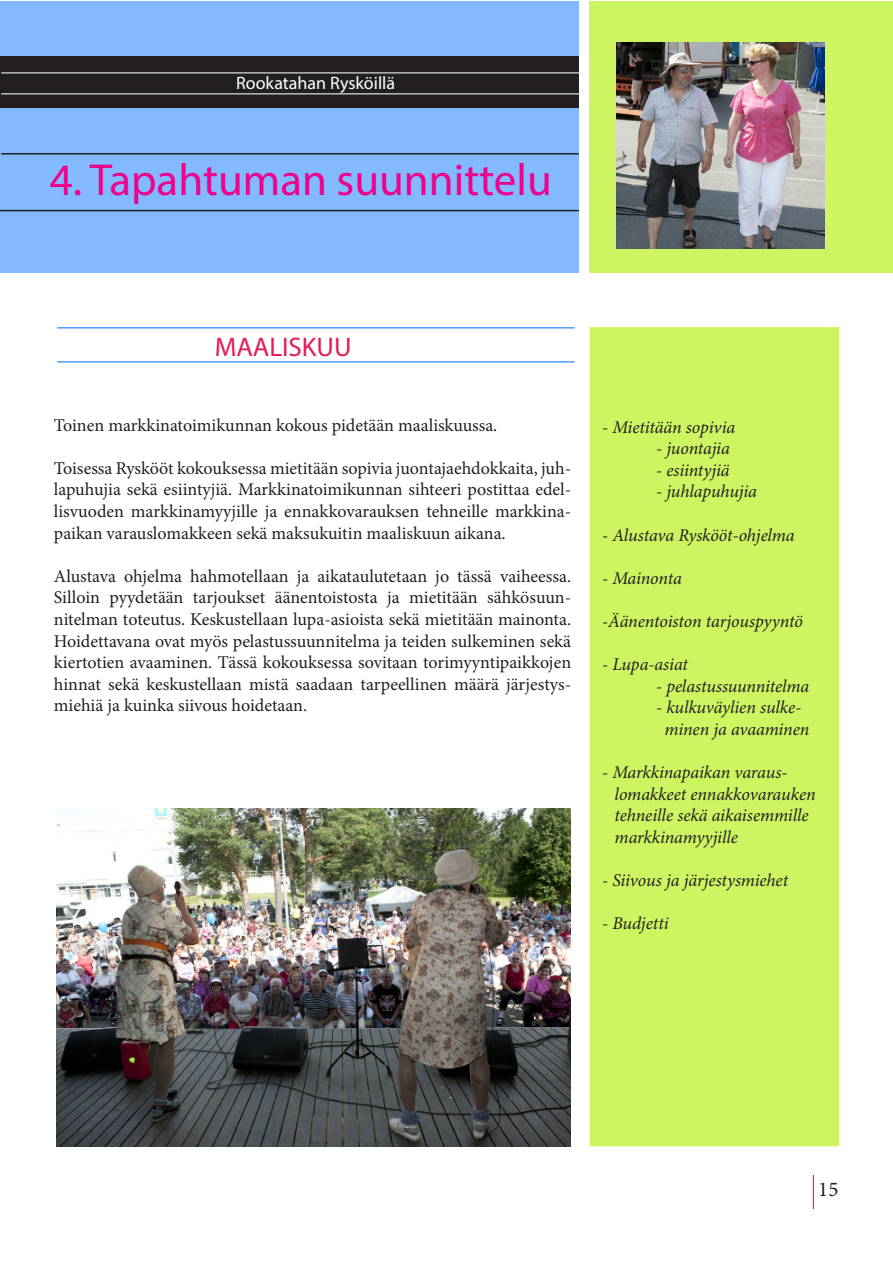
<style>
.page{position:relative;width:893px;height:1263px;background:#fff}
.page>*{position:absolute;margin:0;border:0;box-sizing:border-box;transform-origin:0 0}
.t1{font:45px "Myriad Pro";color:#ed028c}
.t2{font:27px "Myriad Pro";color:#e41c55}
.t3{font:21px "Minion Pro";color:#231f20}
.t4{font:18px/21.6px "Minion Pro";color:#231f20;text-align:justify}
.t5{font:italic 18px/21.6px "Minion Pro";letter-spacing:-.01em;color:#231f20;text-align:center}
.t6{font:18px "Myriad Pro";color:#fff}
</style>
<div class="page">
<div style="left:590px;top:327px;width:249px;height:819px;background:#cdf562"></div>
<hr style="left:813px;top:1175px;width:1px;height:34px;background:#e41c55">
<hr style="left:57px;top:327px;width:517px;height:2px;background:#4e9dff">
<hr style="left:57px;top:361px;width:517px;height:2px;background:#4e9dff">
<div style="left:589px;top:1px;width:303px;height:271px;background:#cdf562"></div>
<div style="left:0;top:1px;width:579px;height:271px;background:#83baff"></div>
<hr style="left:0;top:210px;width:579px;height:1px;background:#231f20">
<hr style="left:1px;top:153px;width:578px;height:2px;background:#231f20">
<div style="left:0;top:56px;width:579px;height:51px;background:#231f20"></div>
<hr style="left:1px;top:93px;width:579px;height:2px;background:#fff">
<hr style="left:1px;top:72px;width:579px;height:2px;background:#fff">
<img style="left:617px;top:43px;width:207px;height:205px">
<img style="left:56px;top:808px;width:514px;height:338px">
<p class="t6" style="left:236px;top:72px;width:161px">Rookatahan Rysköillä</p>
<h1 class="t1" style="left:50px;top:152px;width:504px">4. Tapahtuman suunnittelu</h1>
<h2 class="t2" style="left:215px;top:330px;width:138px">MAALISKUU</h2>
<p class="t4" style="left:54px;top:414px;width:445px">Toinen markkinatoimikunnan kokous pidetään maaliskuussa.</p>
<p class="t4" style="left:54px;top:457px;width:519px">Toisessa Ryskööt kokouksessa mietitään sopivia juontajaehdokkaita, juh&shy;lapuhujia sekä esiintyjiä. Markkinatoimikunnan sihteeri postittaa edel&shy;lisvuoden markkinamyyjille ja ennakkovarauksen tehneille markkina&shy;paikan varauslomakkeen sekä maksukuitin maaliskuun aikana.</p>
<p class="t4" style="left:54px;top:565px;width:519px">Alustava ohjelma hahmotellaan ja aikataulutetaan jo tässä vaiheessa.<br>Silloin pyydetään tarjoukset äänentoistosta ja mietitään sähkösuun&shy;nitelman toteutus. Keskustellaan lupa-asioista sekä mietitään mainonta.<br>Hoidettavana ovat myös pelastussuunnitelma ja teiden sulkeminen sekä kiertotien avaaminen. Tässä kokouksessa sovitaan torimyyntipaikkojen hinnat sekä keskustellaan mistä saadaan tarpeellinen määrä järjestys&shy;miehiä ja kuinka siivous hoidetaan.</p>
<p class="t5" style="left:602px;top:416px;width:135px">- Mietitään sopivia</p>
<p class="t5" style="left:656px;top:438px;width:75px">- juontajia</p>
<p class="t5" style="left:656px;top:459px;width:75px">- esiintyjiä</p>
<p class="t5" style="left:656px;top:481px;width:102px">- juhlapuhujia</p>
<p class="t5" style="left:602px;top:524px;width:194px">- Alustava Ryskööt-ohjelma</p>
<p class="t5" style="left:602px;top:567px;width:81px">- Mainonta</p>
<p class="t5" style="left:602px;top:610px;width:202px">-Äänentoiston tarjouspyyntö</p>
<p class="t5" style="left:602px;top:654px;width:87px">- Lupa-asiat</p>
<p class="t5" style="left:656px;top:675px;width:154px">- pelastussuunnitelma</p>
<p class="t5" style="left:656px;top:697px;width:155px">- kulkuväylien sulke&shy;minen ja avaaminen</p>
<p class="t5" style="left:615px;top:762px;width:203px;text-align:left;text-indent:-12px">- Markkinapaikan varaus&shy;lomakkeet ennakkovarauken tehneille sekä aikaisemmille markkinamyyjille</p>
<p class="t5" style="left:602px;top:870px;width:187px">- Siivous ja järjestysmiehet</p>
<p class="t5" style="left:602px;top:913px;width:68px">- Budjetti</p>
<p class="t3" style="left:818px;top:1175px;width:22px">15</p>
</div>
